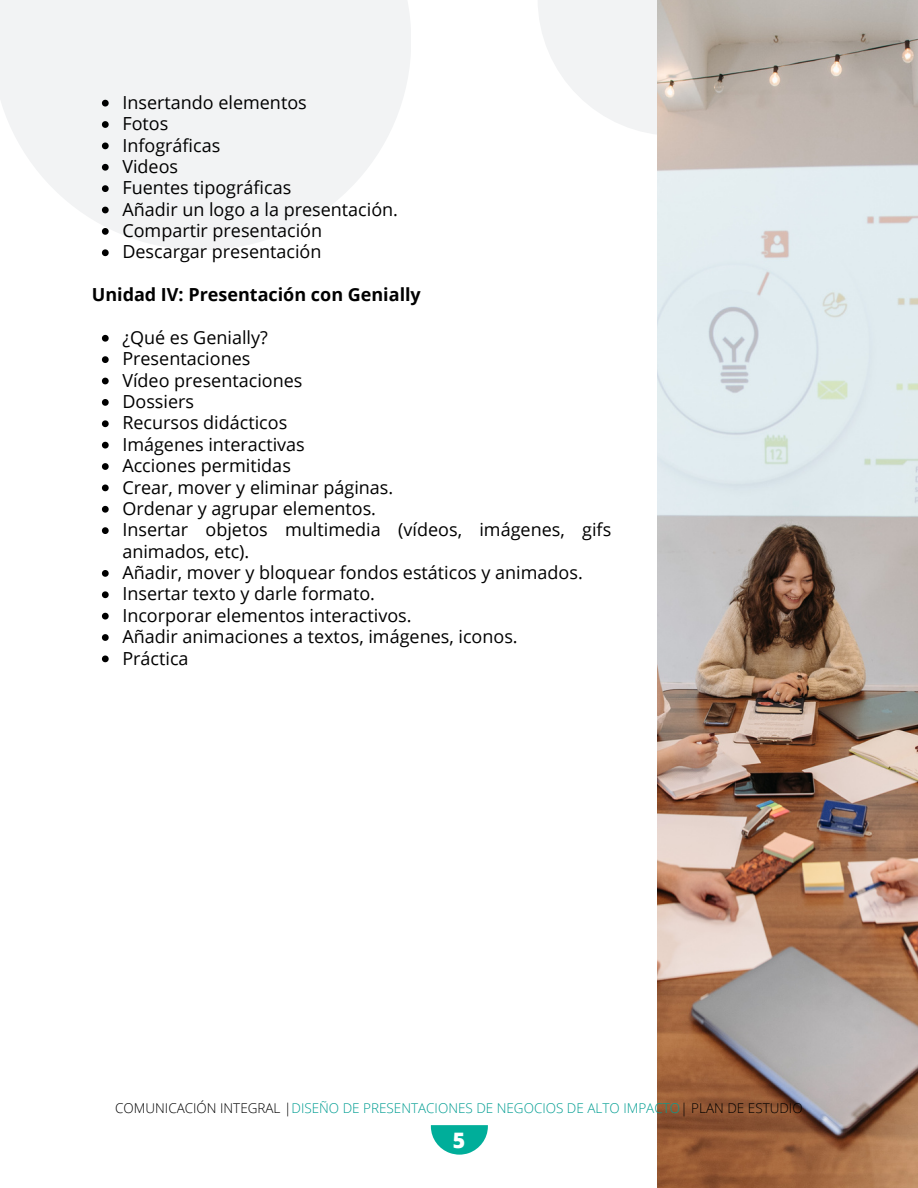
<style>
.page{position:relative;width:918px;height:1188px;background:#fff}
.page>*{position:absolute;margin:0;border:0;box-sizing:border-box;transform-origin:0 0}
.t1{font:800 21.3px "Open Sans";color:#fff}
.t2{font:18px/21.3px "Open Sans";color:#000}
.t3{font:700 18px "Open Sans";color:#000}
.t4{font:300 13.5px "Open Sans";color:#009d92}
.s1{color:#000}
</style>
<div class="page">
<div style="left:538px;top:0;width:274px;height:136px;background:linear-gradient(to bottom,#f0f1f2,#fafbfb)"></div>
<div style="left:0;top:0;width:411px;height:250px;background:linear-gradient(to right,#f4f5f5,#f5f5f6)"></div>
<svg style="left:431px;top:1125px;width:57px;height:30px"></svg>
<img style="left:657px;top:0;width:261px;height:1188px">
<svg style="left:102px;top:100px;width:7px;height:7px"></svg>
<svg style="left:102px;top:121px;width:7px;height:7px"></svg>
<svg style="left:102px;top:143px;width:7px;height:6px"></svg>
<svg style="left:102px;top:164px;width:7px;height:7px"></svg>
<svg style="left:102px;top:185px;width:7px;height:7px"></svg>
<svg style="left:102px;top:207px;width:7px;height:6px"></svg>
<svg style="left:102px;top:228px;width:7px;height:7px"></svg>
<svg style="left:102px;top:249px;width:7px;height:7px"></svg>
<svg style="left:102px;top:335px;width:7px;height:7px"></svg>
<svg style="left:102px;top:356px;width:7px;height:7px"></svg>
<svg style="left:102px;top:378px;width:7px;height:6px"></svg>
<svg style="left:102px;top:399px;width:7px;height:7px"></svg>
<svg style="left:102px;top:420px;width:7px;height:7px"></svg>
<svg style="left:102px;top:442px;width:7px;height:7px"></svg>
<svg style="left:102px;top:463px;width:7px;height:7px"></svg>
<svg style="left:102px;top:485px;width:7px;height:6px"></svg>
<svg style="left:102px;top:506px;width:7px;height:7px"></svg>
<svg style="left:102px;top:527px;width:7px;height:7px"></svg>
<svg style="left:102px;top:570px;width:7px;height:7px"></svg>
<svg style="left:102px;top:591px;width:7px;height:7px"></svg>
<svg style="left:102px;top:613px;width:7px;height:7px"></svg>
<svg style="left:102px;top:634px;width:7px;height:7px"></svg>
<svg style="left:102px;top:656px;width:7px;height:6px"></svg>
<p class="t2" style="left:122px;top:91px;width:186px">Insertando elementos</p>
<p class="t2" style="left:122px;top:113px;width:47px">Fotos</p>
<p class="t2" style="left:122px;top:134px;width:99px">Infográficas</p>
<p class="t2" style="left:122px;top:155px;width:57px">Videos</p>
<p class="t2" style="left:122px;top:177px;width:170px">Fuentes tipográficas</p>
<p class="t2" style="left:122px;top:198px;width:277px">Añadir un logo a la presentación.</p>
<p class="t2" style="left:122px;top:219px;width:201px">Compartir presentación</p>
<p class="t2" style="left:122px;top:241px;width:201px">Descargar presentación</p>
<p class="t3" style="left:92px;top:282px;width:331px">Unidad IV: Presentación con Genially</p>
<p class="t2" style="left:122px;top:326px;width:147px">¿Qué es Genially?</p>
<p class="t2" style="left:122px;top:348px;width:130px">Presentaciones</p>
<p class="t2" style="left:122px;top:369px;width:182px">Vídeo presentaciones</p>
<p class="t2" style="left:122px;top:390px;width:73px">Dossiers</p>
<p class="t2" style="left:122px;top:412px;width:166px">Recursos didácticos</p>
<p class="t2" style="left:122px;top:433px;width:184px">Imágenes interactivas</p>
<p class="t2" style="left:122px;top:455px;width:170px">Acciones permitidas</p>
<p class="t2" style="left:122px;top:476px;width:272px">Crear, mover y eliminar páginas.</p>
<p class="t2" style="left:122px;top:497px;width:255px">Ordenar y agrupar elementos.</p>
<p class="t2" style="left:122px;top:519px;width:490px">Insertar objetos multimedia (vídeos, imágenes, gifs animados, etc).</p>
<p class="t2" style="left:122px;top:561px;width:462px">Añadir, mover y bloquear fondos estáticos y animados.</p>
<p class="t2" style="left:122px;top:583px;width:254px">Insertar texto y darle formato.</p>
<p class="t2" style="left:122px;top:604px;width:291px">Incorporar elementos interactivos.</p>
<p class="t2" style="left:122px;top:626px;width:397px">Añadir animaciones a textos, imágenes, iconos.</p>
<p class="t2" style="left:122px;top:647px;width:68px">Práctica</p>
<p class="t4" style="left:115px;top:1098px;width:689px"><span class="s1">COMUNICACIÓN INTEGRAL |</span>DISEÑO DE PRESENTACIONES DE NEGOCIOS DE ALTO IMPACTO<span class="s1">| PLAN DE ESTUDIO</span></p>
<p class="t1" style="left:453px;top:1125px;width:14px">5</p>
</div>
